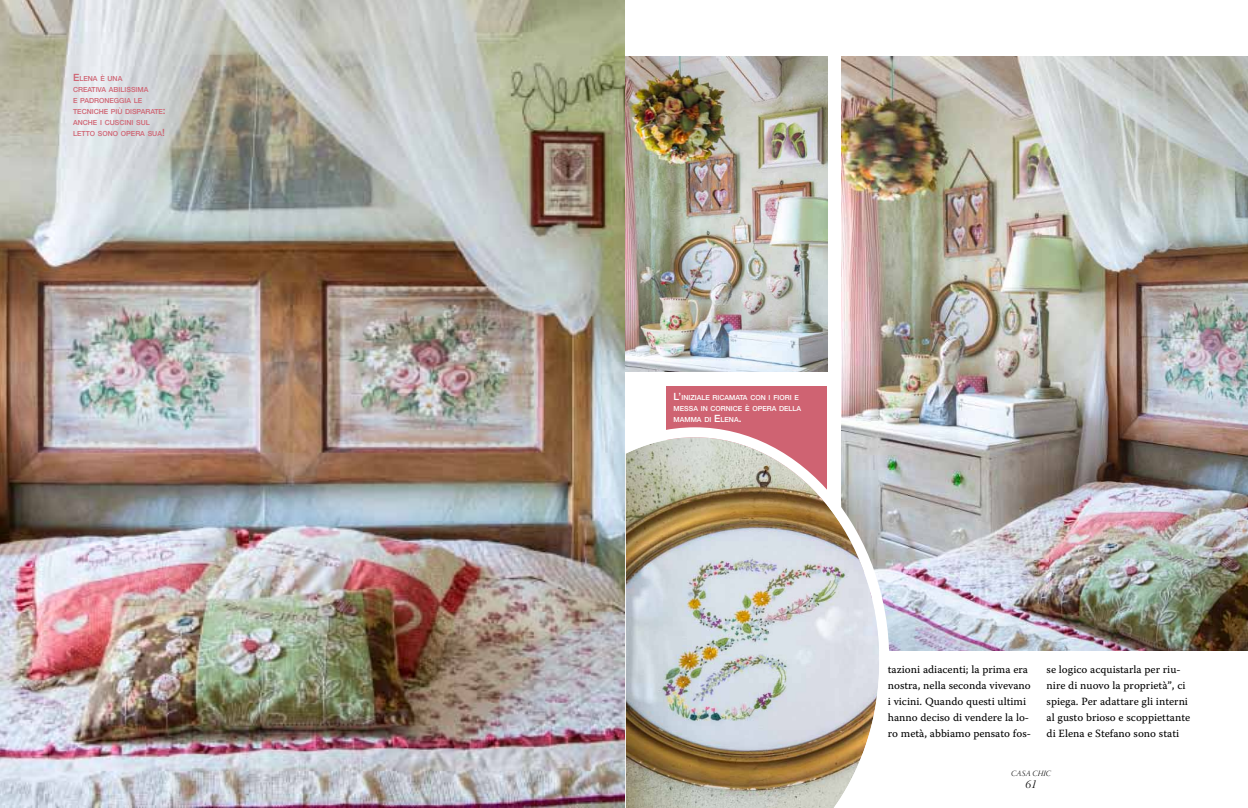
<style>
.page{position:relative;width:1248px;height:808px;background:#fff}
.page>*{position:absolute;margin:0;border:0;box-sizing:border-box;transform-origin:0 0}
.t1{font:12px "Warnock Pro Light It Disp";color:#000}
.t2{font:11px/16px "Warnock Pro Capt";color:#000}
.t3{font:8px "Warnock Pro Light It Disp";letter-spacing:.015em;color:#000}
.t4{font:500 7px/11px "Helvetica Neue LT Std";color:#cf6372}
.t5{font:500 7px/11px "Helvetica Neue LT Std";color:#fff}
.s1{font-size:10px}
</style>
<div class="page">
<div style="left:666px;top:386px;width:161px;height:143px;background:#cf6372"></div>
<img style="left:841px;top:57px;width:406px;height:594px">
<img style="left:624px;top:57px;width:203px;height:315px">
<img style="left:624px;top:427px;width:265px;height:381px">
<img style="left:0;top:0;width:624px;height:808px">
<p class="t4" style="left:73px;top:73px;width:94px"><span class="s1">E</span>LENA È UNA<br>CREATIVA ABILISSIMA<br>E PADRONEGGIA LE<br>TECNICHE PIÙ DISPARATE<span class="s1">:<br></span>ANCHE I CUSCINI SUL<br>LETTO SONO OPERA SUA<span class="s1">!</span></p>
<p class="t5" style="left:673px;top:392px;width:129px"><span class="s1">L’</span>INIZIALE RICAMATA CON I FIORI E<br>MESSA IN CORNICE È OPERA DELLA<br>MAMMA DI <span class="s1">E</span>LENA<span class="s1">.</span></p>
<p class="t2" style="left:887px;top:661px;width:145px">tazioni adiacenti; la prima era nostra, nella seconda vivevano i vicini. Quando questi ultimi hanno deciso di vendere la lo&shy;ro metà, abbiamo pensato fos-</p>
<p class="t2" style="left:1046px;top:661px;width:145px">se logico acquistarla per riu&shy;nire di nuovo la proprietà”, ci spiega. Per adattare gli interni al gusto brioso e scoppiettante di Elena e Stefano sono stati</p>
<p class="t3" style="left:1011px;top:769px;width:41px">CASA CHIC</p>
<p class="t1" style="left:1025px;top:777px;width:13px">61</p>
</div>
